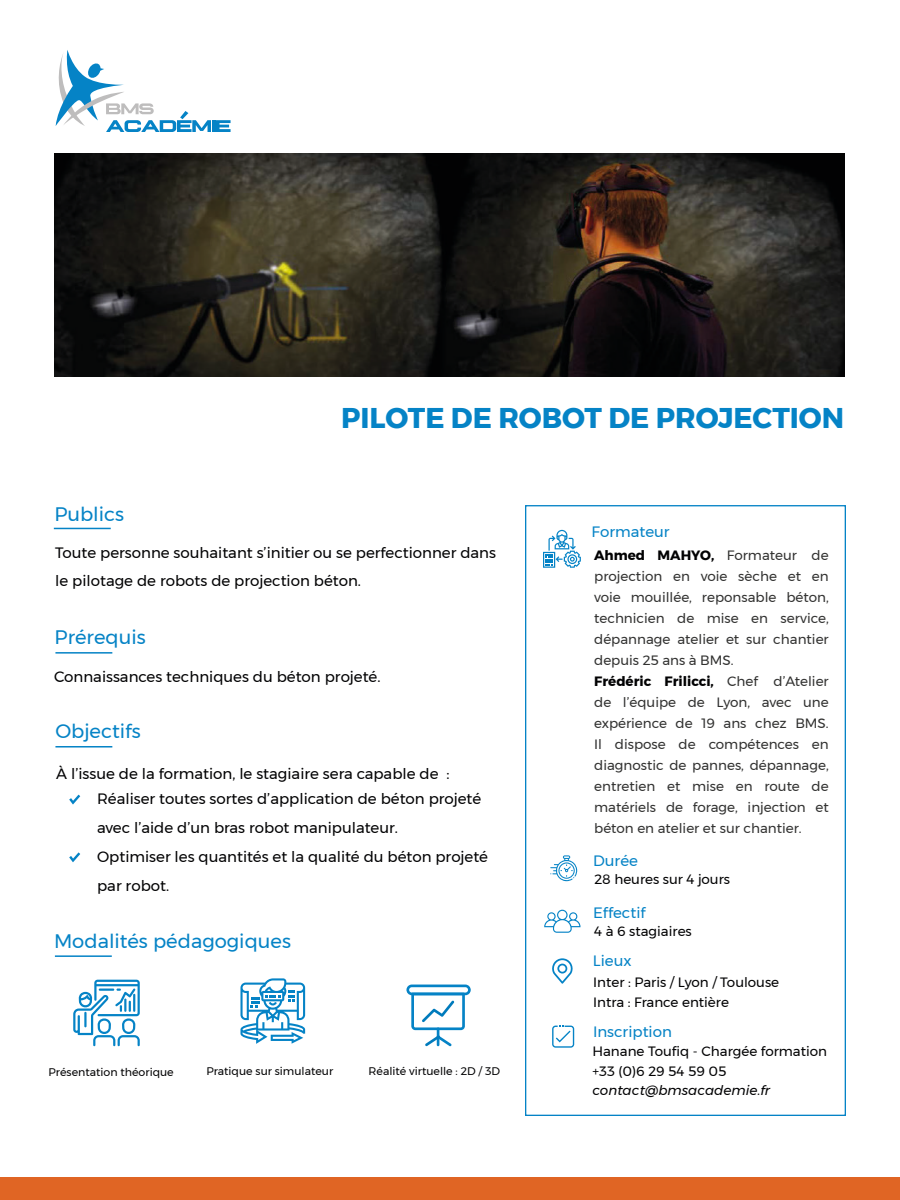
<style>
.page{position:relative;width:900px;height:1200px;background:#fff}
.page>*{position:absolute;margin:0;border:0;box-sizing:border-box;transform-origin:0 0}
.t1{font:700 28.5px "Gontserrat";color:#0583c6}
.t2{font:19.5px "Gontserrat";color:#0583c6}
.t3{font:15px/28.5px "Gontserrat";color:#020203}
.t4{font:15px "Gontserrat";color:#0583c6}
.t5{font:13.5px/21px "Gontserrat";color:#323231;text-align:justify}
.t6{font:13.5px "Gontserrat";color:#020203}
.t7{font:italic 13.5px "Gontserrat";color:#020203}
.t8{font:10.95px "Gontserrat";color:#020203}
.s1{font-weight:700;color:#020203}
</style>
<div class="page">
<hr style="left:54px;top:528px;width:57px;height:1px;background:#0583c6">
<img style="left:54px;top:153px;width:790px;height:223px">
<hr style="left:55px;top:652px;width:57px;height:2px;background:#0583c6">
<hr style="left:55px;top:746px;width:57px;height:2px;background:#0583c6">
<svg style="left:69px;top:795px;width:11px;height:9px"></svg>
<svg style="left:69px;top:853px;width:11px;height:9px"></svg>
<svg style="left:55px;top:50px;width:176px;height:82px"></svg>
<hr style="left:55px;top:955px;width:57px;height:2px;background:#0583c6">
<svg style="left:73px;top:980px;width:67px;height:66px"></svg>
<svg style="left:240px;top:978px;width:65px;height:66px"></svg>
<svg style="left:406px;top:985px;width:65px;height:61px"></svg>
<svg style="left:543px;top:530px;width:38px;height:38px"></svg>
<svg style="left:544px;top:910px;width:37px;height:23px"></svg>
<svg style="left:552px;top:958px;width:21px;height:26px"></svg>
<svg style="left:552px;top:1026px;width:22px;height:22px"></svg>
<svg style="left:550px;top:855px;width:27px;height:26px"></svg>
<div style="left:0;top:1177px;width:900px;height:23px;background:#e06524"></div>
<p class="t2" style="left:54px;top:499px;width:71px">Publics</p>
<p class="t1" style="left:341px;top:395px;width:505px">PILOTE DE ROBOT DE PROJECTION</p>
<p class="t4" style="left:592px;top:521px;width:79px">Formateur</p>
<p class="t3" style="left:55px;top:538px;width:442px">Toute personne souhaitant s’initier ou se perfectionner dans le pilotage de robots de projection béton.</p>
<p class="t2" style="left:55px;top:622px;width:93px">Prérequis</p>
<p class="t3" style="left:54px;top:662px;width:328px">Connaissances techniques du béton projeté.</p>
<p class="t2" style="left:55px;top:716px;width:87px">Objectifs</p>
<p class="t3" style="left:56px;top:759px;width:395px">À l’issue de la formation, le stagiaire sera capable de :</p>
<p class="t3" style="left:97px;top:785px;width:386px">Réaliser toutes sortes d’application de béton projeté avec l’aide d’un bras robot manipulateur.</p>
<p class="t3" style="left:97px;top:843px;width:392px">Optimiser les quantités et la qualité du béton projeté par robot.</p>
<p class="t2" style="left:54px;top:926px;width:239px">Modalités pédagogiques</p>
<p class="t8" style="left:49px;top:1063px;width:127px">Présentation théorique</p>
<p class="t8" style="left:207px;top:1063px;width:128px">Pratique sur simulateur</p>
<p class="t8" style="left:369px;top:1063px;width:133px">Réalité virtuelle : 2D / 3D</p>
<p class="t5" style="left:594px;top:545px;width:236px"><span class="s1">Ahmed MAHYO,</span> Formateur de projection en voie sèche et en voie mouillée, reponsable béton, technicien de mise en service, dépannage atelier et sur chantier depuis 25 ans à BMS.</p>
<p class="t5" style="left:594px;top:671px;width:236px"><span class="s1">Frédéric Frilicci,</span> Chef d’Atelier de l’équipe de Lyon, avec une expérience de 19 ans chez BMS.<br>Il dispose de compétences en diagnostic de pannes, dépannage, entretien et mise en route de matériels de forage, injection et béton en atelier et sur chantier.</p>
<p class="t4" style="left:593px;top:849px;width:46px">Durée</p>
<p class="t6" style="left:594px;top:869px;width:137px">28 heures sur 4 jours</p>
<p class="t4" style="left:593px;top:901px;width:54px">Effectif</p>
<p class="t6" style="left:594px;top:921px;width:99px">4 à 6 stagiaires</p>
<p class="t4" style="left:593px;top:949px;width:40px">Lieux</p>
<p class="t6" style="left:593px;top:972px;width:187px">Inter : Paris / Lyon / Toulouse</p>
<p class="t6" style="left:593px;top:992px;width:137px">Intra : France entière</p>
<p class="t4" style="left:593px;top:1020px;width:80px">Inscription</p>
<p class="t6" style="left:592px;top:1041px;width:236px">Hanane Toufiq - Chargée formation</p>
<p class="t6" style="left:592px;top:1061px;width:135px">+33 (0)6 29 54 59 05</p>
<p class="t7" style="left:592px;top:1080px;width:179px">contact@bmsacademie.fr</p>
</div>
